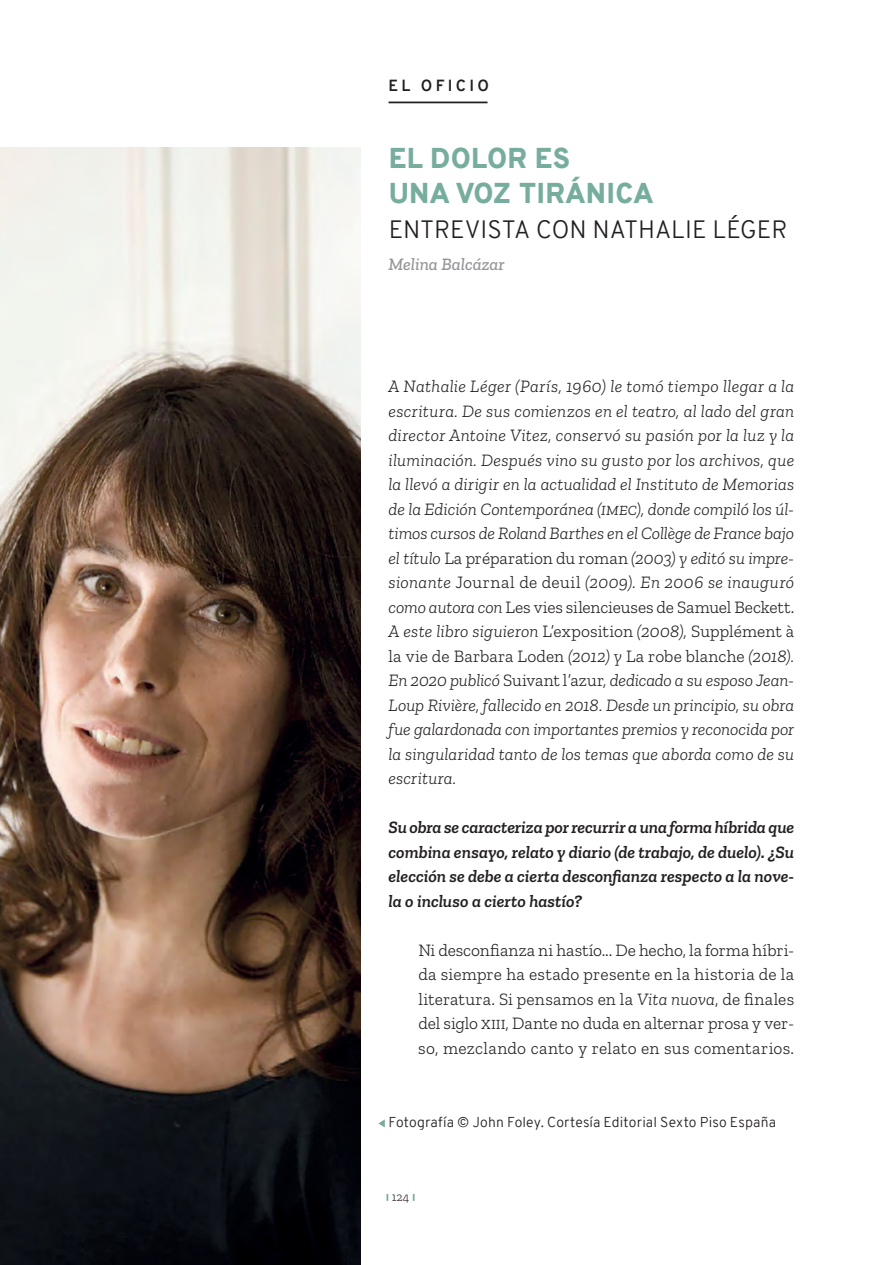
<style>
.page{position:relative;width:894px;height:1265px;background:#fff}
.page>*{position:absolute;margin:0;border:0;box-sizing:border-box;transform-origin:0 0}
.t1{font:900 28px/35px "Overpass";letter-spacing:.01em;color:#77ad9e}
.t2{font:300 24.5px "Overpass";letter-spacing:-.005em;color:#231f20}
.t3{font:italic 300 17.5px/24.5px "Zilla Slab";letter-spacing:.005em;color:#231f20;text-align:justify}
.t4{font:300 17.5px/24.5px "Zilla Slab";letter-spacing:.015em;color:#231f20;text-align:justify}
.t5{font:italic 600 17.5px/24.5px "Zilla Slab";letter-spacing:.005em;color:#231f20;text-align:justify}
.t6{font:italic 500 17.5px "Zilla Slab";color:#939598}
.t7{font:700 15.75px "Overpass";letter-spacing:.21em;color:#231f20}
.t8{font:300 14px "Overpass";letter-spacing:.01em;color:#231f20}
.t9{font:300 12.25px "Zilla Slab";color:#231f20}
.s1{font-style:normal}
.s2{font-style:italic}
</style>
<div class="page">
<svg style="left:386px;top:1194px;width:2px;height:6px"></svg>
<img style="left:0;top:147px;width:360px;height:1118px">
<hr style="left:388px;top:102px;width:99px;height:1px;background:#231f20">
<svg style="left:378px;top:1119px;width:7px;height:8px"></svg>
<p class="t7" style="left:388px;top:76px;width:102px">EL OFICIO</p>
<h1 class="t1" style="left:388px;top:141px;width:267px">EL DOLOR ES<br>UNA VOZ TIRÁNICA</h1>
<h2 class="t2" style="left:388px;top:214px;width:400px">ENTREVISTA CON NATHALIE LÉGER</h2>
<p class="t6" style="left:388px;top:254px;width:117px">Melina Balcázar</p>
<p class="t3" style="left:388px;top:374px;width:407px">A Nathalie Léger (París, 1960) le tomó tiempo llegar a la escritura. De sus comienzos en el teatro, al lado del gran director Antoine Vitez, conservó su pasión por la luz y la iluminación. Después vino su gusto por los archivos, que la llevó a dirigir en la actualidad el Instituto de Memorias de la Edición Contemporánea (IMEC), donde compiló los úl&shy;timos cursos de Roland Barthes en el Collège de France bajo el título <span class="s1">La préparation du roman</span> (2003) y editó su impre&shy;sionante <span class="s1">Journal de deuil</span> (2009). En 2006 se inauguró como autora con <span class="s1">Les vies silencieuses de Samuel Beckett.<br></span>A este libro siguieron <span class="s1">L’exposition</span> (2008), <span class="s1">Supplément à la vie de Barbara Loden</span> (2012) y <span class="s1">La robe blanche</span> (2018).<br>En 2020 publicó <span class="s1">Suivant l’azur</span>, dedicado a su esposo Jean-Loup Rivière, fallecido en 2018. Desde un principio, su obra fue galardonada con importantes premios y reconocida por la singularidad tanto de los temas que aborda como de su escritura.</p>
<p class="t5" style="left:388px;top:815px;width:407px">Su obra se caracteriza por recurrir a una forma híbrida que combina ensayo, relato y diario (de trabajo, de duelo). ¿Su elección se debe a cierta desconfianza respecto a la nove&shy;la o incluso a cierto hastío?</p>
<p class="t4" style="left:418px;top:938px;width:377px">Ni desconfianza ni hastío... De hecho, la forma híbri&shy;da siempre ha estado presente en la historia de la literatura. Si pensamos en la <span class="s2">Vita nuova</span>, de finales del siglo XIII, Dante no duda en alternar prosa y ver&shy;so, mezclando canto y relato en sus comentarios.</p>
<p class="t8" style="left:388px;top:1113px;width:389px">Fotografía © John Foley. Cortesía Editorial Sexto Piso España</p>
<p class="t9" style="left:392px;top:1190px;width:19px">124</p>
</div>
